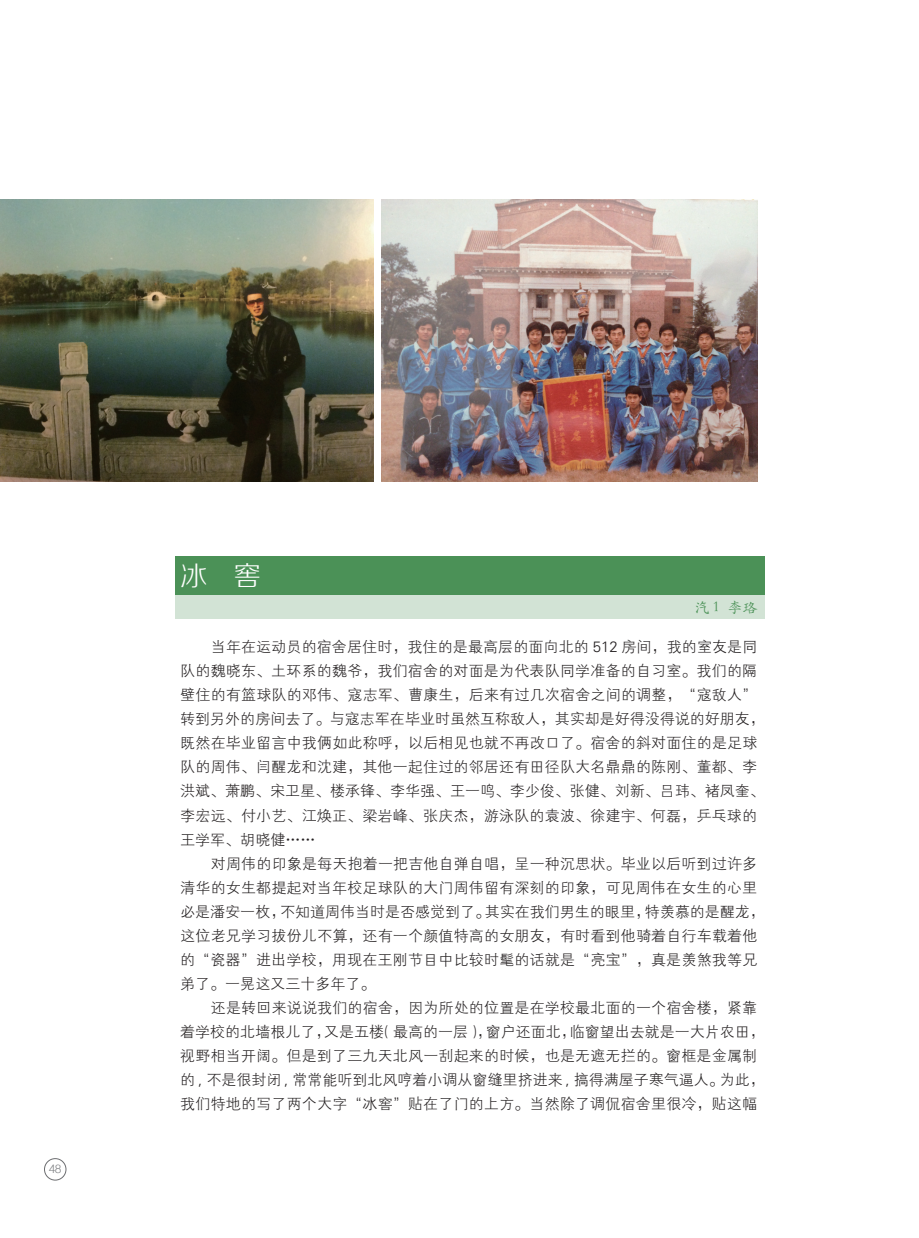
<style>
.page{position:relative;width:919px;height:1238px;background:#fff}
.page>*{position:absolute;margin:0;border:0;box-sizing:border-box;transform-origin:0 0}
.t1{font:27px "FZZXHJW GB1 0";color:#fff}
.t2{font:15px/24px "FZXH1 JW GB1 0";letter-spacing:.01em;color:#231f20}
.t3{font:15px "ST Kaiti SC Regular";color:#4b9157}
.t4{font:300 12px "Helvetica";color:#808285}
.s1{font-family:"Sim Sun"}
</style>
<div class="page">
<div style="left:175px;top:556px;width:589px;height:63px;background:#d2e3d5"></div>
<div style="left:175px;top:556px;width:589px;height:38px;background:#4b9157"></div>
<img style="left:382px;top:200px;width:375px;height:281px">
<img style="left:0;top:200px;width:374px;height:281px">
<p class="t4" style="left:49px;top:1163px;width:14px">48</p>
<h1 class="t1" style="left:180px;top:561px;width:82px">冰 窖</h1>
<p class="t3" style="left:694px;top:596px;width:65px">汽 1 李珞</p>
<p class="t2" style="left:180px;top:635px;width:586px;text-indent:31px">当年在运动员的宿舍居住时，我住的是最高层的面向北的 512 房间，我的室友是同队的魏晓东、土环系的魏爷，我们宿舍的对面是为代表队同学准备的自习室。我们的隔壁住的有篮球队的邓伟、寇志军、曹康生，后来有过几次宿舍之间的调整，“寇敌人”转到另外的房间去了。与寇志军在毕业时虽然互称敌人，其实却是好得没得说的好朋友，既然在毕业留言中我俩如此称呼，以后相见也就不再改口了。宿舍的斜对面住的是足球队的周伟、闫醒龙和沈建，其他一起住过的邻居还有田径队大名鼎鼎的陈刚、董都、李洪斌、萧鹏、宋卫星、楼承锋、李华强、王一鸣、李少俊、张健、刘新、吕玮、褚凤奎、李宏远、付小艺、江焕正、梁岩峰、张庆杰，游泳队的袁波、徐建宇、何磊，乒乓球的王学军、胡晓健<span class="s1">……</span></p>
<p class="t2" style="left:180px;top:851px;width:586px;text-indent:31px">对周伟的印象是每天抱着一把吉他自弹自唱，呈一种沉思状。毕业以后听到过许多清华的女生都提起对当年校足球队的大门周伟留有深刻的印象，可见周伟在女生的心里必是潘安一枚，不知道周伟当时是否感觉到了。其实在我们男生的眼里，特羡慕的是醒龙，这位老兄学习拔份儿不算，还有一个颜值特高的女朋友，有时看到他骑着自行车载着他的“瓷器”进出学校，用现在王刚节目中比较时髦的话就是“亮宝”，真是羡煞我等兄弟了。一晃这又三十多年了。</p>
<p class="t2" style="left:180px;top:995px;width:586px;text-indent:31px">还是转回来说说我们的宿舍，因为所处的位置是在学校最北面的一个宿舍楼，紧靠着学校的北墙根儿了，又是五楼（最高的一层），窗户还面北，临窗望出去就是一大片农田，视野相当开阔。但是到了三九天北风一刮起来的时候，也是无遮无拦的。窗框是金属制的 , 不是很封闭 , 常常能听到北风哼着小调从窗缝里挤进来 , 搞得满屋子寒气逼人。为此，我们特地的写了两个大字“冰窖”贴在了门的上方。当然除了调侃宿舍里很冷，贴这幅</p>
</div>
